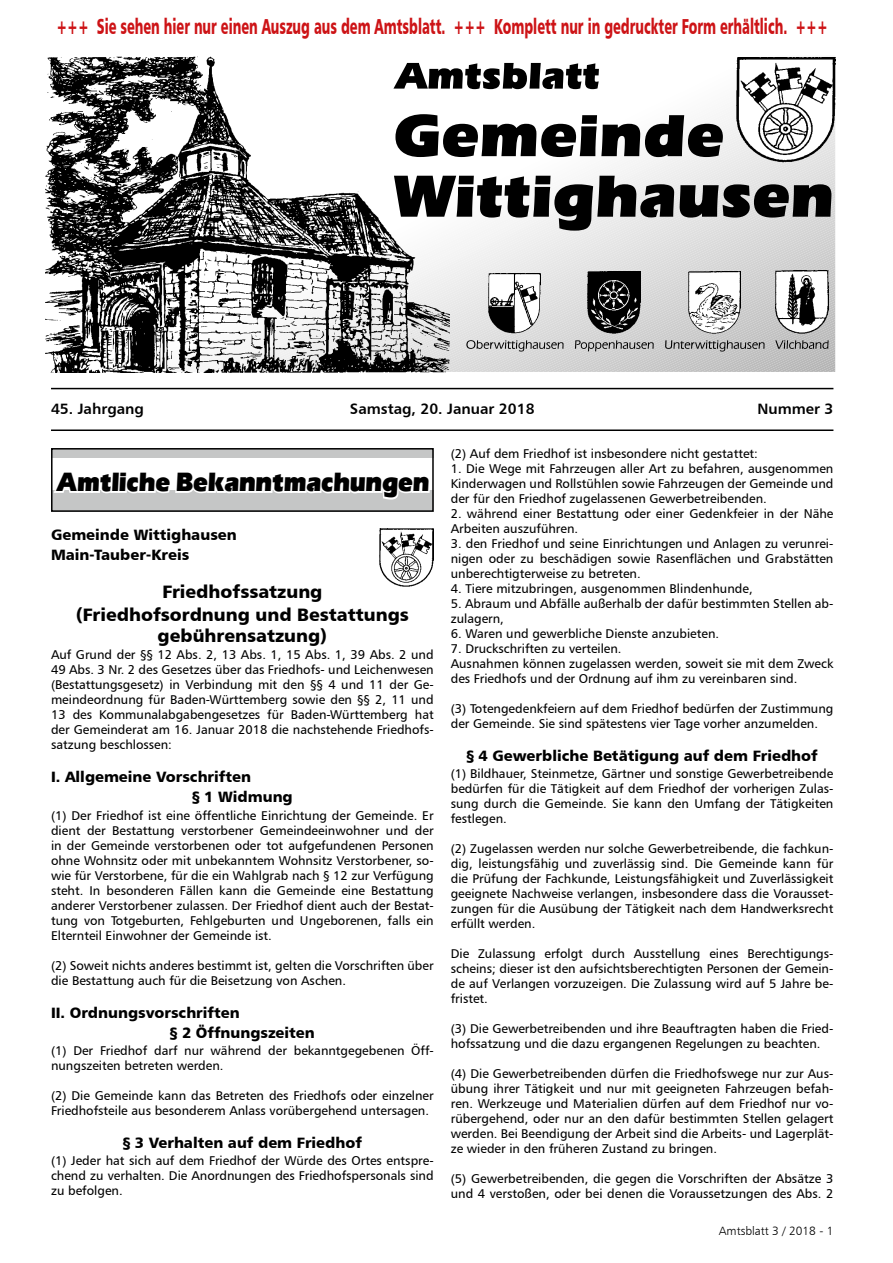
<style>
.page{position:relative;width:893px;height:1263px;background:#fff}
.page>*{position:absolute;margin:0;border:0;box-sizing:border-box;transform-origin:0 0}
.t1{font:900 29.25px "Eras";color:#000;scale:.87 1}
.t2{font:21.6px "Humanist 777 BT Black B";color:#cd1316;scale:.6 1}
.t3{font:18px/23.1px "Humanist 777 BT Black B";color:#000;text-align:center}
.t4{font:15px/20.1px "Humanist 777 BT Black B";color:#000}
.t5{font:15px "Humanist 777 BT Bold B";color:#000}
.t6{font:12.75px/15px "Humanist 777 BT Roman B";color:#000;text-align:justify}
.t7{font:12px "Humanist 777 BT Light B";color:#000}
</style>
<div class="page">
<svg style="left:46px;top:56px;width:789px;height:511px"></svg>
<img style="left:380px;top:528px;width:54px;height:59px">
<h2 class="t2" style="left:56px;top:12px;width:1287px">+++ Sie sehen hier nur einen Auszug aus dem Amtsblatt. +++ Komplett nur in gedruckter Form erhältlich. +++</h2>
<p class="t5" style="left:51px;top:399px;width:94px">45. Jahrgang</p>
<p class="t5" style="left:350px;top:399px;width:186px">Samstag, 20. Januar 2018</p>
<p class="t5" style="left:757px;top:399px;width:77px">Nummer 3</p>
<h1 class="t1" style="left:56px;top:467px;width:432px">Amtliche Bekanntmachungen</h1>
<p class="t4" style="left:51px;top:524px;width:187px">Gemeinde Wittighausen<br>Main-Tauber-Kreis</p>
<h3 class="t3" style="left:76px;top:580px;width:335px">Friedhofssatzung (Friedhofsordnung und Bestattungs</h3>
<h3 class="t3" style="left:158px;top:624px;width:171px">gebührensatzung)</h3>
<p class="t6" style="left:51px;top:647px;width:384px">Auf Grund der §§ 12 Abs. 2, 13 Abs. 1, 15 Abs. 1, 39 Abs. 2 und 49 Abs. 3 Nr. 2 des Gesetzes über das Friedhofs- und Leichenwesen (Bestattungsgesetz) in Verbindung mit den §§ 4 und 11 der Ge&shy;meindeordnung für Baden-Württemberg sowie den §§ 2, 11 und 13 des Kommunalabgabengesetzes für Baden-Württemberg hat der Gemeinderat am 16. Januar 2018 die nachstehende Friedhofs&shy;satzung beschlossen:</p>
<p class="t4" style="left:192px;top:766px;width:102px;text-indent:-141px">I. Allgemeine Vorschriften<br>§ 1 Widmung</p>
<p class="t6" style="left:51px;top:807px;width:384px">(1) Der Friedhof ist eine öffentliche Einrichtung der Gemeinde. Er dient der Bestattung verstorbener Gemeindeeinwohner und der in der Gemeinde verstorbenen oder tot aufgefundenen Personen ohne Wohnsitz oder mit unbekanntem Wohnsitz Verstorbener, so&shy;wie für Verstorbene, für die ein Wahlgrab nach § 12 zur Verfügung steht. In besonderen Fällen kann die Gemeinde eine Bestattung anderer Verstorbener zulassen. Der Friedhof dient auch der Bestat&shy;tung von Totgeburten, Fehlgeburten und Ungeborenen, falls ein Elternteil Einwohner der Gemeinde ist.</p>
<p class="t6" style="left:51px;top:957px;width:384px">(2) Soweit nichts anderes bestimmt ist, gelten die Vorschriften über die Bestattung auch für die Beisetzung von Aschen.</p>
<p class="t4" style="left:170px;top:1002px;width:146px;text-indent:-119px">II. Ordnungsvorschriften<br>§ 2 Öffnungszeiten</p>
<p class="t6" style="left:51px;top:1043px;width:384px">(1) Der Friedhof darf nur während der bekanntgegebenen Öff&shy;nungszeiten betreten werden.</p>
<p class="t6" style="left:51px;top:1088px;width:384px">(2) Die Gemeinde kann das Betreten des Friedhofs oder einzelner<br>Friedhofsteile aus besonderem Anlass vorübergehend untersagen.</p>
<p class="t4" style="left:123px;top:1132px;width:241px">§ 3 Verhalten auf dem Friedhof</p>
<p class="t6" style="left:51px;top:1153px;width:384px">(1) Jeder hat sich auf dem Friedhof der Würde des Ortes entspre&shy;chend zu verhalten. Die Anordnungen des Friedhofspersonals sind zu befolgen.</p>
<p class="t6" style="left:451px;top:445px;width:309px">(2) Auf dem Friedhof ist insbesondere nicht gestattet:</p>
<p class="t6" style="left:451px;top:460px;width:384px">1. Die Wege mit Fahrzeugen aller Art zu befahren, ausgenommen Kinderwagen und Rollstühlen sowie Fahrzeugen der Gemeinde und der für den Friedhof zugelassenen Gewerbetreibenden.</p>
<p class="t6" style="left:451px;top:505px;width:384px">2. während einer Bestattung oder einer Gedenkfeier in der Nähe<br>Arbeiten auszuführen.</p>
<p class="t6" style="left:451px;top:535px;width:384px">3. den Friedhof und seine Einrichtungen und Anlagen zu verunrei&shy;nigen oder zu beschädigen sowie Rasenflächen und Grabstätten unberechtigterweise zu betreten.</p>
<p class="t6" style="left:451px;top:580px;width:303px">4. Tiere mitzubringen, ausgenommen Blindenhunde,</p>
<p class="t6" style="left:451px;top:595px;width:384px">5. Abraum und Abfälle außerhalb der dafür bestimmten Stellen ab&shy;zulagern,</p>
<p class="t6" style="left:451px;top:625px;width:270px">6. Waren und gewerbliche Dienste anzubieten.</p>
<p class="t6" style="left:451px;top:640px;width:384px;text-align:left">7. Druckschriften zu verteilen.<br>Ausnahmen können zugelassen werden, soweit sie mit dem Zweck des Friedhofs und der Ordnung auf ihm zu vereinbaren sind.</p>
<p class="t6" style="left:451px;top:700px;width:384px">(3) Totengedenkfeiern auf dem Friedhof bedürfen der Zustimmung der Gemeinde. Sie sind spätestens vier Tage vorher anzumelden.</p>
<p class="t4" style="left:466px;top:745px;width:353px">§ 4 Gewerbliche Betätigung auf dem Friedhof</p>
<p class="t6" style="left:451px;top:766px;width:384px">(1) Bildhauer, Steinmetze, Gärtner und sonstige Gewerbetreibende bedürfen für die Tätigkeit auf dem Friedhof der vorherigen Zulas&shy;sung durch die Gemeinde. Sie kann den Umfang der Tätigkeiten festlegen.</p>
<p class="t6" style="left:451px;top:841px;width:384px">(2) Zugelassen werden nur solche Gewerbetreibende, die fachkun&shy;dig, leistungsfähig und zuverlässig sind. Die Gemeinde kann für die Prüfung der Fachkunde, Leistungsfähigkeit und Zuverlässigkeit geeignete Nachweise verlangen, insbesondere dass die Vorausset&shy;zungen für die Ausübung der Tätigkeit nach dem Handwerksrecht erfüllt werden.</p>
<p class="t6" style="left:451px;top:946px;width:384px">Die Zulassung erfolgt durch Ausstellung eines Berechtigungs&shy;scheins; dieser ist den aufsichtsberechtigten Personen der Gemein&shy;de auf Verlangen vorzuzeigen. Die Zulassung wird auf 5 Jahre be&shy;fristet.</p>
<p class="t6" style="left:451px;top:1021px;width:384px">(3) Die Gewerbetreibenden und ihre Beauftragten haben die Fried&shy;hofssatzung und die dazu ergangenen Regelungen zu beachten.</p>
<p class="t6" style="left:451px;top:1066px;width:384px">(4) Die Gewerbetreibenden dürfen die Friedhofswege nur zur Aus&shy;übung ihrer Tätigkeit und nur mit geeigneten Fahrzeugen befah&shy;ren. Werkzeuge und Materialien dürfen auf dem Friedhof nur vo&shy;rübergehend, oder nur an den dafür bestimmten Stellen gelagert werden. Bei Beendigung der Arbeit sind die Arbeits- und Lagerplät&shy;ze wieder in den früheren Zustand zu bringen.</p>
<p class="t6" style="left:451px;top:1171px;width:384px">(5) Gewerbetreibenden, die gegen die Vorschriften der Absätze 3 und 4 verstoßen, oder bei denen die Voraussetzungen des Abs. 2</p>
<p class="t7" style="left:719px;top:1223px;width:116px">Amtsblatt 3 / 2018 - 1</p>
</div>
